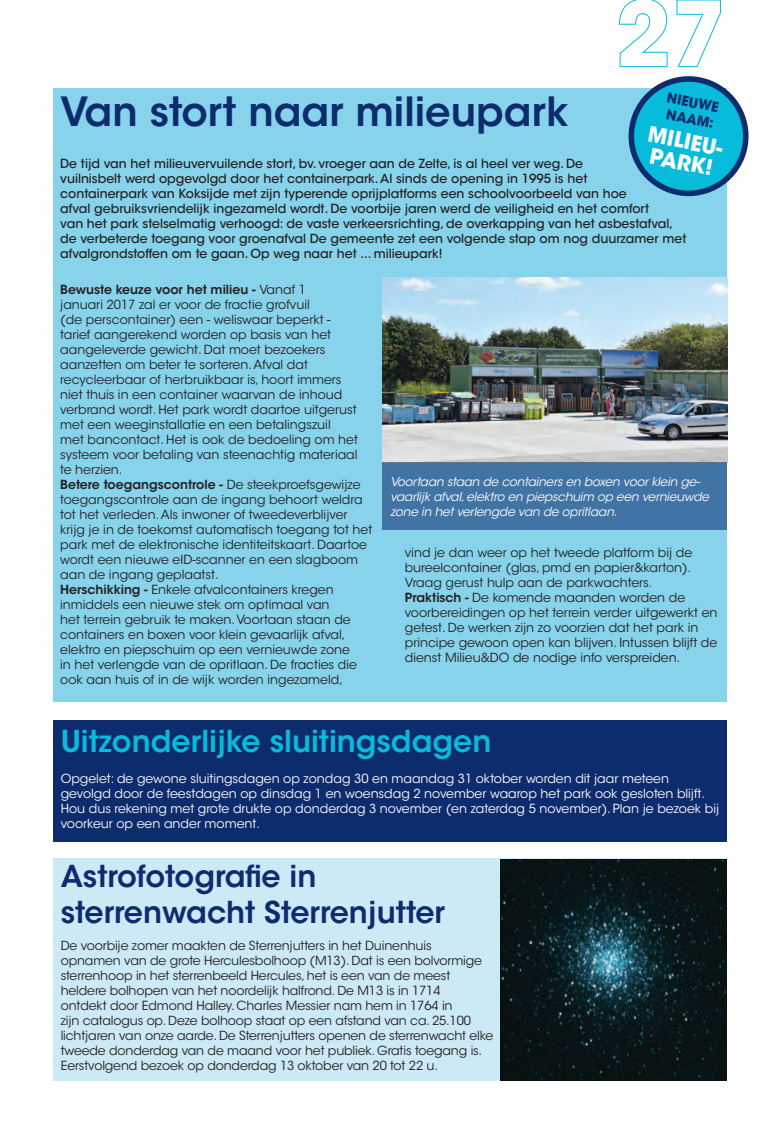
<style>
.page{position:relative;width:780px;height:1134px;background:#fff}
.page>*{position:absolute;margin:0;border:0;box-sizing:border-box;transform-origin:0 0}
.Titels_licht_blauw_i{font:600 40px "ITC Avant Garde Std";color:#0d2c6e}
.Titels_licht_blauw_i-2{font:600 30px/36px "ITC Avant Garde Std";color:#0d2c6e}
.Titels_licht_blauw_i-3{font:600 30px "ITC Avant Garde Std";color:#07bbda}
.Body{font:700 21.25px/21.2px "ITC Avant Garde Std";color:#fff}
.Body-2{font:700 13.75px "ITC Avant Garde Std";color:#0d2c6e}
.Body_insprong_2_mm{font:12.5px/15px "ITC Avant Garde Std";color:#231f20}
.Inleiding_insprong_2{font:500 12.5px/15px "ITC Avant Garde Std";color:#231f20}
.Body_insprong_2_mm-2{font:12.5px/15px "ITC Avant Garde Std";color:#fff}
.Onderschrift_foto{font:italic 12.12px/14.6px "ITC Avant Garde Std";letter-spacing:-.01em;color:#fff}
.s1{font-weight:600}
</style>
<div class="page">
<div style="left:54px;top:858px;width:673px;height:223px;background:#cbeaf6"></div>
<div style="left:54px;top:720px;width:672px;height:121px;background:#0d2c6e"></div>
<div style="left:53px;top:89px;width:673px;height:613px;background:#87d3ec"></div>
<img style="left:382px;top:277px;width:345px;height:186px">
<div style="left:382px;top:463px;width:345px;height:67px;background:#4174a4"></div>
<img style="left:501px;top:859px;width:225px;height:222px">
<svg style="left:616px;top:0;width:133px;height:201px"></svg>
<p class="Body-2" style="left:668px;top:89px;width:54px;rotate:11deg">NIEUWE</p>
<p class="Body-2" style="left:668px;top:105px;width:50px;rotate:11deg">NAAM:</p>
<p class="Body" style="left:650px;top:123px;width:82px;rotate:11deg">MILIEU-<br>PARK!</p>
<p class="Titels_licht_blauw_i" style="left:60px;top:86px;width:509px">Van stort naar milieupark</p>
<p class="Inleiding_insprong_2" style="left:60px;top:156px;width:627px">De tijd van het milieuvervuilende stort, bv. vroeger aan de Zelte, is al heel ver weg. De<br>vuilnisbelt werd opgevolgd door het containerpark. Al sinds de opening in 1995 is het<br>containerpark van Koksijde met zijn typerende oprijplatforms een schoolvoorbeeld van hoe<br>afval gebruiksvriendelijk ingezameld wordt. De voorbije jaren werd de veiligheid en het comfort<br>van het park stelselmatig verhoogd: de vaste verkeersrichting, de overkapping van het asbestafval, de verbeterde toegang voor groenafval De gemeente zet een volgende stap om nog duurzamer met afvalgrondstoffen om te gaan. Op weg naar het ... milieupark!</p>
<p class="Body_insprong_2_mm" style="left:60px;top:282px;width:299px"><span class="s1">Bewuste keuze voor het milieu -</span> Vanaf 1<br>januari 2017 zal er voor de fractie grofvuil<br>(de perscontainer) een - weliswaar beperkt - tarief aangerekend worden op basis van het aangeleverde gewicht. Dat moet bezoekers aanzetten om beter te sorteren. Afval dat recycleerbaar of herbruikbaar is, hoort immers niet thuis in een container waarvan de inhoud verbrand wordt. Het park wordt daartoe uitgerust met een weeginstallatie en een betalingszuil<br>met bancontact. Het is ook de bedoeling om het systeem voor betaling van steenachtig materiaal te herzien.</p>
<p class="Body_insprong_2_mm" style="left:60px;top:477px;width:313px"><span class="s1">Betere toegangscontrole -</span> De steekproefsgewijze toegangscontrole aan de ingang behoort weldra tot het verleden. Als inwoner of tweedeverblijver krijg je in de toekomst automatisch toegang tot het park met de elektronische identiteitskaart. Daartoe wordt een nieuwe eID-scanner en een slagboom aan de ingang geplaatst.</p>
<p class="Body_insprong_2_mm" style="left:60px;top:582px;width:298px"><span class="s1">Herschikking -</span> Enkele afvalcontainers kregen inmiddels een nieuwe stek om optimaal van<br>het terrein gebruik te maken. Voortaan staan de containers en boxen voor klein gevaarlijk afval, elektro en piepschuim op een vernieuwde zone in het verlengde van de opritlaan. De fracties die ook aan huis of in de wijk worden ingezameld,</p>
<p class="Onderschrift_foto" style="left:390px;top:475px;width:320px">Voortaan staan de containers en boxen voor klein ge&shy;vaarlijk afval, elektro en piepschuim op een vernieuwde zone in het verlengde van de opritlaan.</p>
<p class="Body_insprong_2_mm" style="left:405px;top:545px;width:289px;text-align:justify">vind je dan weer op het tweede platform bij de bureelcontainer (glas, pmd en papier&amp;karton).<br>Vraag gerust hulp aan de parkwachters.</p>
<p class="Body_insprong_2_mm" style="left:405px;top:590px;width:314px"><span class="s1">Praktisch -</span> De komende maanden worden de voorbereidingen op het terrein verder uitgewerkt en getest. De werken zijn zo voorzien dat het park in principe gewoon open kan blijven. Intussen blijft de dienst Milieu&amp;DO de nodige info verspreiden.</p>
<p class="Titels_licht_blauw_i-3" style="left:61px;top:722px;width:432px">Uitzonderlijke sluitingsdagen</p>
<p class="Body_insprong_2_mm-2" style="left:61px;top:771px;width:660px">Opgelet: de gewone sluitingsdagen op zondag 30 en maandag 31 oktober worden dit jaar meteen gevolgd door de feestdagen op dinsdag 1 en woensdag 2 november waarop het park ook gesloten blijft.<br>Hou dus rekening met grote drukte op donderdag 3 november (en zaterdag 5 november). Plan je bezoek bij voorkeur op een ander moment.</p>
<p class="Titels_licht_blauw_i-2" style="left:61px;top:858px;width:386px">Astrofotografie in sterrenwacht Sterrenjutter</p>
<p class="Body_insprong_2_mm" style="left:61px;top:938px;width:434px">De voorbije zomer maakten de Sterrenjutters in het Duinenhuis opnamen van de grote Herculesbolhoop (M13). Dat is een bolvormige sterrenhoop in het sterrenbeeld Hercules, het is een van de meest heldere bolhopen van het noordelijk halfrond. De M13 is in 1714<br>ontdekt door Edmond Halley. Charles Messier nam hem in 1764 in<br>zijn catalogus op. Deze bolhoop staat op een afstand van ca. 25.100 lichtjaren van onze aarde. De Sterrenjutters openen de sterrenwacht elke tweede donderdag van de maand voor het publiek. Gratis toegang is.<br>Eerstvolgend bezoek op donderdag 13 oktober van 20 tot 22 u.</p>
</div>
